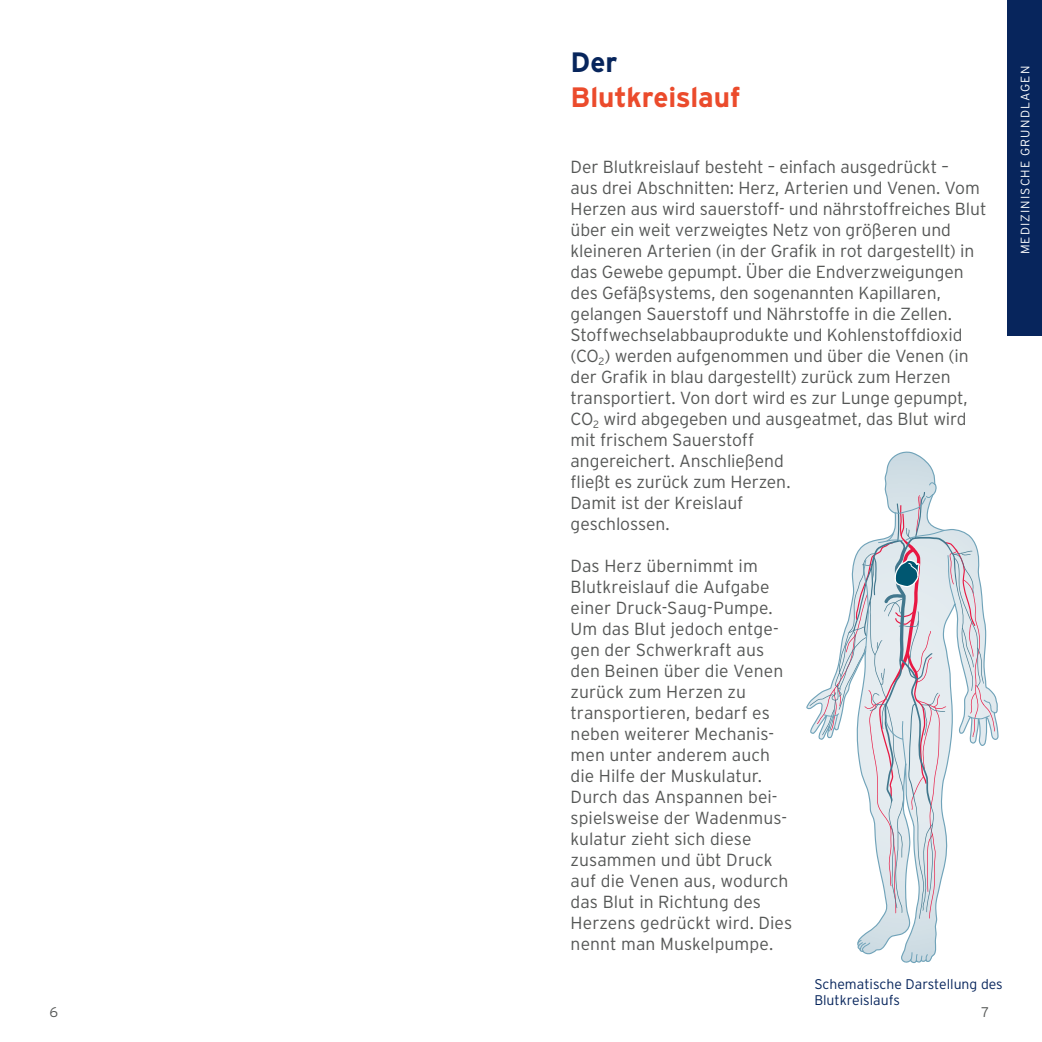
<style>
.page{position:relative;width:1042px;height:1042px;background:#fff}
.page>*{position:absolute;margin:0;border:0;box-sizing:border-box;transform-origin:0 0}
.t1{font:700 28px "Interstate";letter-spacing:-.01em;color:#eb4b2c}
.t2{font:700 28px "Interstate";color:#07255c}
.t3{font:300 17.5px/21px "Interstate";letter-spacing:-.005em;color:#555756}
.t4{font:300 14px/16.4px "Interstate";color:#07255c}
.t5{font:300 14px "Interstate";color:#555756}
.t6{font:300 12.25px "Interstate";letter-spacing:.095em;color:#fff}
</style>
<div class="page">
<svg style="left:806px;top:451px;width:192px;height:512px"></svg>
<svg style="left:807px;top:461px;width:188px;height:458px"></svg>
<div style="left:1007px;top:0;width:35px;height:335px;background:#07255c"></div>
<h1 class="t2" style="left:570px;top:47px;width:48px">Der</h1>
<h1 class="t1" style="left:570px;top:81px;width:171px">Blutkreislauf</h1>
<p class="t3" style="left:570px;top:156px;width:417px">Der Blutkreislauf besteht – einfach ausgedrückt –<br>aus drei Abschnitten: Herz, Arterien und Venen. Vom Herzen aus wird sauerstoff- und nährstoffreiches Blut über ein weit verzweigtes Netz von größeren und kleineren Arterien (in der Grafik in rot dargestellt) in das Gewebe gepumpt. Über die Endverzweigungen des Gefäßsystems, den sogenannten Kapillaren, gelangen Sauerstoff und Nährstoffe in die Zellen.<br>Stoffwechselabbauprodukte und Kohlenstoffdioxid (CO<sub>2</sub>) werden aufgenommen und über die Venen (in der Grafik in blau dargestellt) zurück zum Herzen transportiert. Von dort wird es zur Lunge gepumpt, CO<sub>2</sub> wird abgegeben und ausgeatmet, das Blut wird mit frischem Sauerstoff<br>angereichert. Anschließend<br>fließt es zurück zum Herzen.<br>Damit ist der Kreislauf<br>geschlossen.</p>
<p class="t3" style="left:570px;top:555px;width:223px">Das Herz übernimmt im<br>Blutkreislauf die Aufgabe einer Druck-Saug-Pumpe.<br>Um das Blut jedoch entge&shy;gen der Schwerkraft aus den Beinen über die Venen zurück zum Herzen zu transportieren, bedarf es neben weiterer Mechanis&shy;men unter anderem auch die Hilfe der Muskulatur.<br>Durch das Anspannen bei&shy;spielsweise der Wadenmus&shy;kulatur zieht sich diese zusammen und übt Druck auf die Venen aus, wodurch das Blut in Richtung des<br>Herzens gedrückt wird. Dies nennt man Muskelpumpe.</p>
<p class="t4" style="left:814px;top:975px;width:190px">Schematische Darstellung des<br>Blutkreislaufs</p>
<p class="t5" style="left:50px;top:1004px;width:10px">6</p>
<p class="t5" style="left:981px;top:1004px;width:9px">7</p>
<p class="t6" style="left:1018px;top:254px;width:190px;rotate:-90deg">MEDIZINISCHE GRUNDLAGEN</p>
</div>
